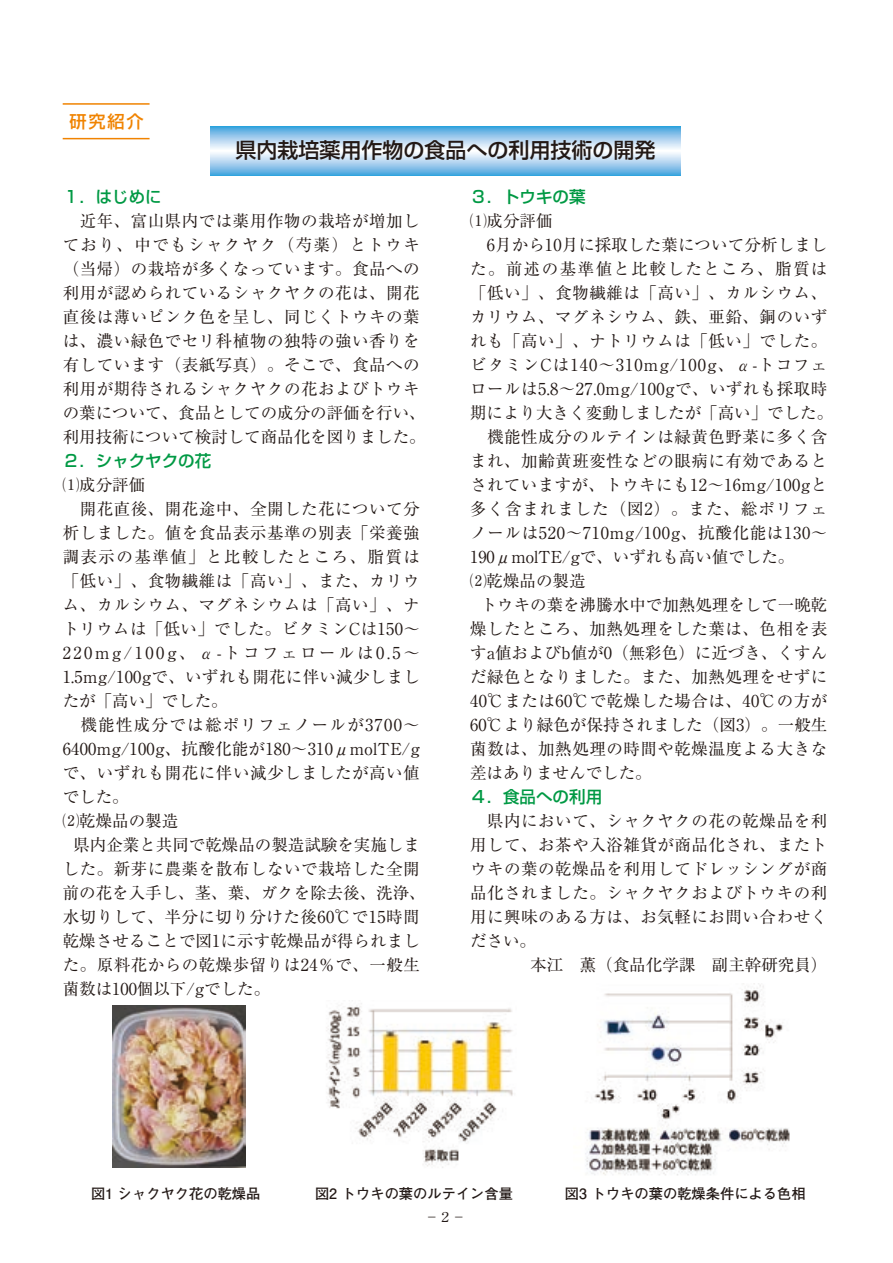
<style>
.page{position:relative;width:893px;height:1263px;background:#fff}
.page>*{position:absolute;margin:0;border:0;box-sizing:border-box;transform-origin:0 0}
.t1{font:500 21px "Shin Go Pro";color:#231916}
.t2{font:500 17.25px "Shin Go Pro";color:#f08300}
.t3{font:16.5px/24px "Ryumin Pro";letter-spacing:.03em;color:#231916}
.t4{font:16.5px/24px "Ryumin Pro";letter-spacing:.005em;color:#231916}
.t5{font:500 16.5px "Shin Go Pro";color:#094}
.t6{font:16.5px "Ryumin Pro";color:#231916}
.t7{font:700 14.25px "Futo Go B101 Pro";color:#231916}
.t8{font:13.5px "Ryumin Pro";color:#231916}
.s1{font-family:"Futo Min A101 Pro";font-weight:700}
</style>
<div class="page">
<img style="left:113px;top:1006px;width:133px;height:162px">
<svg style="left:210px;top:127px;width:470px;height:48px;background:#a9d2ef"></svg>
<hr style="left:63px;top:103px;width:87px;height:2px;background:#f08300">
<hr style="left:63px;top:138px;width:87px;height:1px;background:#f08300">
<img style="left:326px;top:1003px;width:187px;height:165px">
<img style="left:585px;top:983px;width:205px;height:193px">
<p class="t2" style="left:69px;top:107px;width:76px">研究紹介</p>
<p class="t1" style="left:235px;top:133px;width:421px">県内栽培薬用作物の食品への利用技術の開発</p>
<p class="t5" style="left:63px;top:183px;width:101px">１．はじめに</p>
<p class="t3" style="left:63px;top:207px;width:365px">　近年、富山県内では薬用作物の栽培が増加しており、中でもシャクヤク（芍薬）とトウキ（当帰）の栽培が多くなっています。食品への利用が認められているシャクヤクの花は、開花直後は薄いピンク色を呈し、同じくトウキの葉は、濃い緑色でセリ科植物の独特の強い香りを有しています（表紙写真）。そこで、食品への利用が期待されるシャクヤクの花およびトウキの葉について、食品としての成分の評価を行い、利用技術について検討して商品化を図りました。</p>
<p class="t5" style="left:63px;top:447px;width:150px">２．シャクヤクの花</p>
<p class="t3" style="left:63px;top:472px;width:359px">⑴成分評価<br>　開花直後、開花途中、全開した花について分析しました。値を食品表示基準の別表「栄養強調表示の基準値」と比較したところ、脂質は「低い」、食物繊維は「高い」、また、カリウム、カルシウム、マグネシウムは「高い」、ナトリウムは「低い」でした。ビタミンCは150～<br>220mg/100g、<span class="s1">α</span>-トコフェロールは0.5～<br>1.5mg/100gで、いずれも開花に伴い減少しましたが「高い」でした。<br>　機能性成分では総ポリフェノールが3700～<br>6400mg/100g、抗酸化能が180～310μmolTE/gで、いずれも開花に伴い減少しましたが高い値でした。<br>⑵乾燥品の製造</p>
<p class="t4" style="left:63px;top:832px;width:364px;text-indent:11px">県内企業と共同で乾燥品の製造試験を実施しました。新芽に農薬を散布しないで栽培した全開前の花を入手し、茎、葉、ガクを除去後、洗浄、水切りして、半分に切り分けた後60℃で15時間乾燥させることで図1に示す乾燥品が得られました。原料花からの乾燥歩留りは24％で、一般生菌数は100個以下/gでした。</p>
<p class="t5" style="left:470px;top:183px;width:117px">３．トウキの葉</p>
<p class="t3" style="left:470px;top:208px;width:364px">⑴成分評価<br>　6月から10月に採取した葉について分析しました。前述の基準値と比較したところ、脂質は「低い」、食物繊維は「高い」、カルシウム、カリウム、マグネシウム、鉄、亜鉛、銅のいずれも「高い」、ナトリウムは「低い」でした。ビタミンCは140～310mg/100g、<span class="s1">α</span>-トコフェロールは5.8～27.0mg/100gで、いずれも採取時期により大きく変動しましたが「高い」でした。　機能性成分のルテインは緑黄色野菜に多く含まれ、加齢黄班変性などの眼病に有効であるとされていますが、トウキにも12～16mg/100gと多く含まれました（図2）。また、総ポリフェノールは520～710mg/100g、抗酸化能は130～<br>190μmolTE/gで、いずれも高い値でした。<br>⑵乾燥品の製造</p>
<p class="t3" style="left:470px;top:592px;width:359px;text-align:justify;text-indent:11px">トウキの葉を沸騰水中で加熱処理をして一晩乾燥したところ、加熱処理をした葉は、色相を表すa値およびb値が0（無彩色）に近づき、くすんだ緑色となりました。また、加熱処理をせずに40℃または60℃で乾燥した場合は、40℃の方が60℃より緑色が保持されました（図3）。一般生菌数は、加熱処理の時間や乾燥温度よる大きな差はありませんでした。</p>
<p class="t5" style="left:470px;top:783px;width:133px">４．食品への利用</p>
<p class="t3" style="left:470px;top:808px;width:359px;text-align:justify">　県内において、シャクヤクの花の乾燥品を利用して、お茶や入浴雑貨が商品化され、またトウキの葉の乾燥品を利用してドレッシングが商品化されました。シャクヤクおよびトウキの利用に興味のある方は、お気軽にお問い合わせください。</p>
<p class="t6" style="left:530px;top:952px;width:298px">本江　薫（食品化学課　副主幹研究員）</p>
<p class="t7" style="left:91px;top:1182px;width:171px">図1 シャクヤク花の乾燥品</p>
<p class="t7" style="left:315px;top:1182px;width:199px">図2 トウキの葉のルテイン含量</p>
<p class="t7" style="left:565px;top:1182px;width:242px">図3 トウキの葉の乾燥条件による色相</p>
<p class="t8" style="left:425px;top:1206px;width:42px">－２－</p>
</div>
